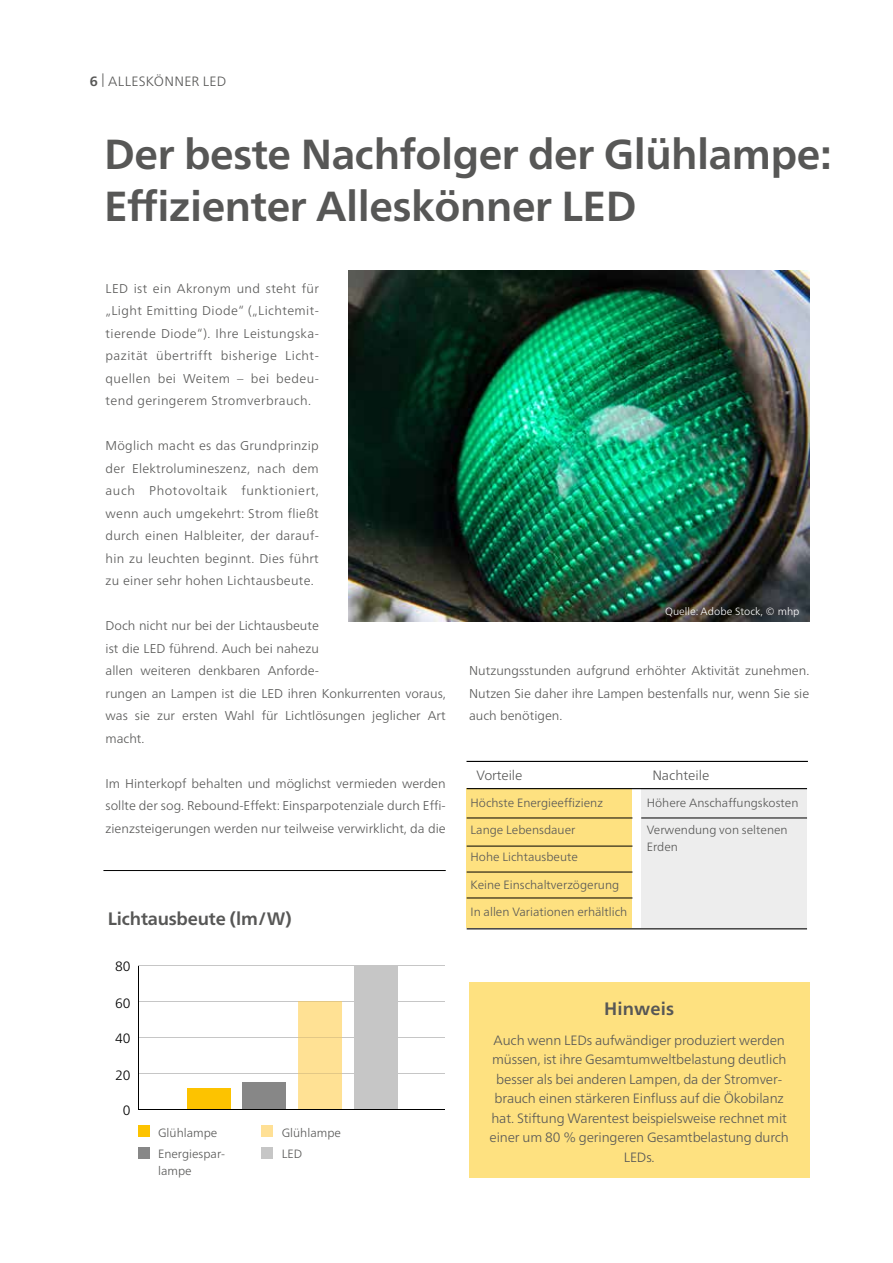
<style>
.page{position:relative;width:893px;height:1263px;background:#fff}
.page>*{position:absolute;margin:0;border:0;box-sizing:border-box;transform-origin:0 0}
.t1{font:700 42px/52.5px "Frutiger Neue LT Pro";letter-spacing:-.01em;color:#575756}
.t2{font:700 18px "Frutiger Neue LT Pro";letter-spacing:-.01em;color:#575756}
.t3{font:700 18px "Frutiger Neue LT Pro";letter-spacing:.01em;color:#575756}
.t4{font:300 13.5px/19.5px "Frutiger Neue LT Pro";letter-spacing:-.01em;color:#575756;text-align:center}
.t5{font:300 13.5px "Frutiger Neue LT Pro";letter-spacing:.02em;color:#575756}
.t6{font:300 13.5px "Frutiger Neue LT Pro";color:#000}
.t7{font:300 12.75px/22.5px "Frutiger Neue LT Pro";color:#575756;text-align:justify}
.t8{font:300 12px/21.5px "Frutiger Neue LT Pro";color:#575756}
.t9{font:300 10.5px "Frutiger Neue LT Pro";color:#fff}
.s1{font-weight:700}
</style>
<div class="page">
<img style="left:349px;top:271px;width:460px;height:351px">
<hr style="left:103px;top:870px;width:343px;height:1px;background:#000">
<hr style="left:138px;top:1037px;width:307px;height:1px;background:#c6c6c6">
<hr style="left:138px;top:1073px;width:307px;height:1px;background:#c6c6c6">
<hr style="left:138px;top:1001px;width:307px;height:1px;background:#c6c6c6">
<hr style="left:138px;top:966px;width:307px;height:1px;background:#c6c6c6">
<div style="left:187px;top:1088px;width:44px;height:21px;background:#fdc300"></div>
<div style="left:242px;top:1082px;width:44px;height:27px;background:#878787"></div>
<div style="left:298px;top:1003px;width:44px;height:106px;background:#ffe194"></div>
<hr style="left:298px;top:1037px;width:44px;height:1px;background:#e3c886">
<hr style="left:298px;top:1073px;width:44px;height:1px;background:#e3c886">
<hr style="left:298px;top:1002px;width:44px;height:1px;background:#e3c886">
<div style="left:354px;top:966px;width:44px;height:143px;background:#c6c6c6"></div>
<hr style="left:138px;top:966px;width:1px;height:143px;background:#000">
<hr style="left:138px;top:1109px;width:307px;height:1px;background:#000">
<div style="left:138px;top:1125px;width:12px;height:12px;background:#fdc300"></div>
<div style="left:138px;top:1147px;width:12px;height:11px;background:#878787"></div>
<div style="left:261px;top:1125px;width:12px;height:12px;background:#ffe095"></div>
<div style="left:261px;top:1147px;width:12px;height:11px;background:#c6c6c6"></div>
<div style="left:641px;top:788px;width:166px;height:140px;background:#ededed"></div>
<div style="left:466px;top:788px;width:166px;height:140px;background:#fee180"></div>
<hr style="left:467px;top:818px;width:165px;height:1px;background:#000">
<hr style="left:641px;top:818px;width:166px;height:1px;background:#000">
<hr style="left:467px;top:788px;width:340px;height:1px;background:#000">
<hr style="left:467px;top:928px;width:340px;height:1px;background:#000">
<hr style="left:467px;top:846px;width:165px;height:1px;background:#000">
<hr style="left:467px;top:872px;width:165px;height:1px;background:#000">
<hr style="left:467px;top:898px;width:165px;height:1px;background:#000">
<hr style="left:466px;top:761px;width:342px;height:1px;background:#000">
<div style="left:469px;top:982px;width:340px;height:196px;background:#fee180"></div>
<p class="t5" style="left:90px;top:73px;width:138px"><span class="s1">6</span> | ALLESKÖNNER LED</p>
<h1 class="t1" style="left:104px;top:127px;width:729px">Der beste Nachfolger der Glühlampe:<br>Effizienter Alleskönner LED</h1>
<p class="t7" style="left:106px;top:277px;width:215px">LED ist ein Akronym und steht für „Light Emitting Diode“ („Lichtemit&shy;tierende Diode“). Ihre Leistungska&shy;pazität übertrifft bisherige Licht&shy;quellen bei Weitem – bei bedeu&shy;tend geringerem Stromverbrauch.</p>
<p class="t7" style="left:106px;top:434px;width:215px">Möglich macht es das Grundprinzip der Elektrolumineszenz, nach dem auch Photovoltaik funktioniert, wenn auch umgekehrt: Strom fließt durch einen Halbleiter, der darauf&shy;hin zu leuchten beginnt. Dies führt zu einer sehr hohen Lichtausbeute.</p>
<p class="t7" style="left:106px;top:614px;width:342px;text-align:left">Doch nicht nur bei der Lichtausbeute<br>ist die LED führend. Auch bei nahezu<br>allen weiteren denkbaren Anforde-<br>rungen an Lampen ist die LED ihren Konkurrenten voraus, was sie zur ersten Wahl für Lichtlösungen jeglicher Art macht.</p>
<p class="t7" style="left:106px;top:772px;width:342px">Im Hinterkopf behalten und möglichst vermieden werden sollte der sog. Rebound-Effekt: Einsparpotenziale durch Effi&shy;zienzsteigerungen werden nur teilweise verwirklicht, da die</p>
<h2 class="t2" style="left:108px;top:908px;width:186px">Lichtausbeute (lm/W)</h2>
<p class="t6" style="left:115px;top:958px;width:17px">80</p>
<p class="t6" style="left:115px;top:995px;width:17px">60</p>
<p class="t6" style="left:115px;top:1030px;width:17px">40</p>
<p class="t6" style="left:115px;top:1067px;width:17px">20</p>
<p class="t6" style="left:123px;top:1102px;width:9px">0</p>
<p class="t8" style="left:158px;top:1122px;width:69px">Glühlampe<br>Energiespar-</p>
<p class="t8" style="left:158px;top:1160px;width:35px">lampe</p>
<p class="t8" style="left:282px;top:1122px;width:61px">Glühlampe<br>LED</p>
<p class="t9" style="left:665px;top:605px;width:136px">Quelle: Adobe Stock, © mhp</p>
<p class="t7" style="left:469px;top:659px;width:342px">Nutzungsstunden aufgrund erhöhter Aktivität zunehmen.<br>Nutzen Sie daher ihre Lampen bestenfalls nur, wenn Sie sie auch benötigen.</p>
<p class="t4" style="left:476px;top:765px;width:47px">Vorteile</p>
<p class="t4" style="left:652px;top:765px;width:59px">Nachteile</p>
<p class="t8" style="left:471px;top:792px;width:134px">Höchste Energieeffizienz</p>
<p class="t8" style="left:471px;top:819px;width:106px">Lange Lebensdauer</p>
<p class="t8" style="left:471px;top:846px;width:109px">Hohe Lichtausbeute</p>
<p class="t8" style="left:471px;top:874px;width:150px">Keine Einschaltverzögerung</p>
<p class="t8" style="left:471px;top:901px;width:158px">In allen Variationen erhältlich</p>
<p class="t8" style="left:647px;top:792px;width:153px">Höhere Anschaffungskosten</p>
<p class="t8" style="left:647px;top:822px;width:142px;line-height:16.5px">Verwendung von seltenen<br>Erden</p>
<h2 class="t3" style="left:604px;top:997px;width:72px">Hinweis</h2>
<p class="t4" style="left:489px;top:1030px;width:301px">Auch wenn LEDs aufwändiger produziert werden müssen, ist ihre Gesamtumweltbelastung deutlich besser als bei anderen Lampen, da der Stromver&shy;brauch einen stärkeren Einfluss auf die Ökobilanz hat. Stiftung Warentest beispielsweise rechnet mit einer um 80 % geringeren Gesamtbelastung durch LEDs.</p>
</div>
